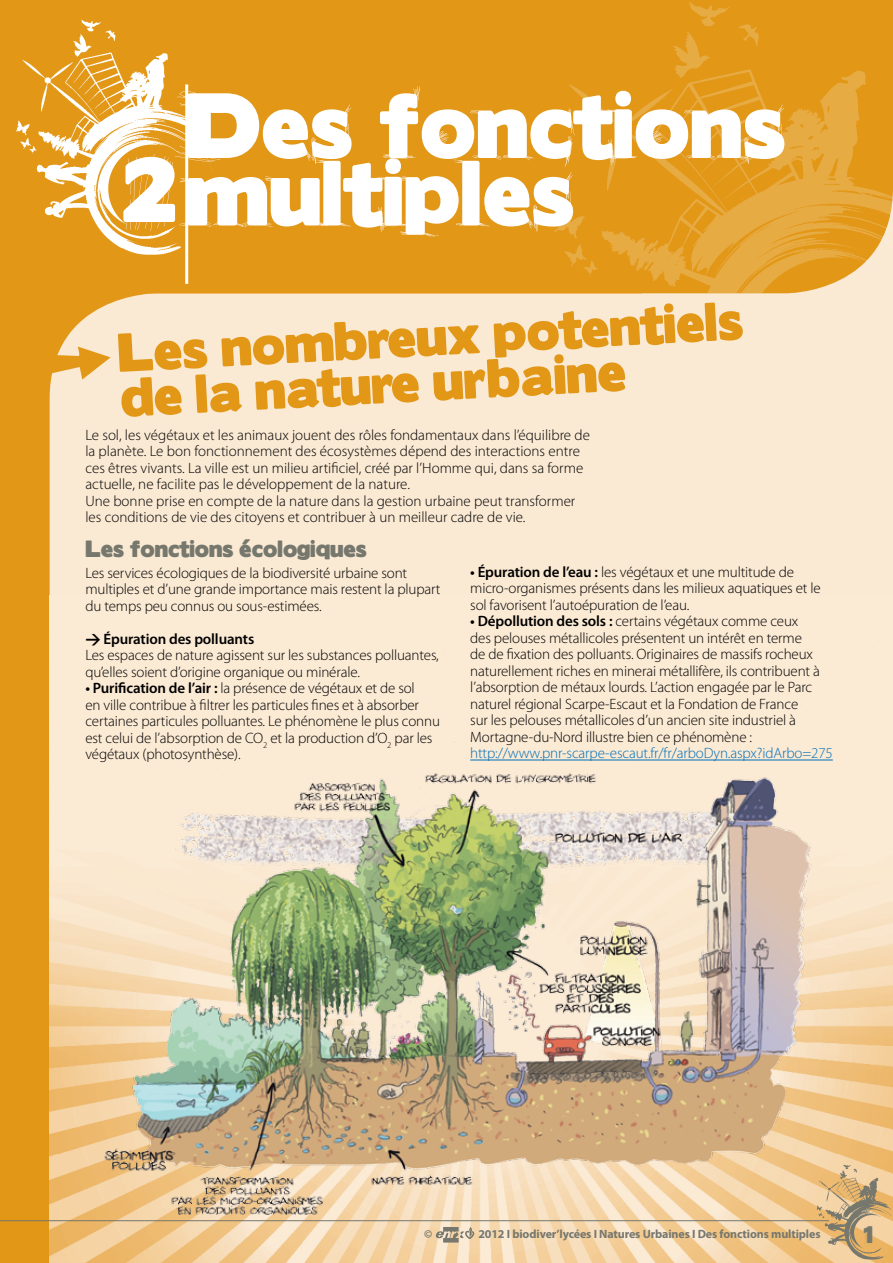
<style>
.page{position:relative;width:893px;height:1263px;background:#e29717}
.page>*{position:absolute;margin:0;border:0;box-sizing:border-box;transform-origin:0 0}
.t1{font:82.5px/67.5px "Boris Black Bloxx Dirty";color:#fff}
.t2{font:81.6px "Boris Black Bloxx Dirty";color:#fff}
.t3{font:48.75px/45px "Boris Black Bloxx";color:#e29717}
.t4{font:21.3px "Boris Black Bloxx Dirty";color:#76776d}
.t5{font:21px "Boris Black Bloxx";color:#76776d}
.t6{font:300 15px/16.5px "Myriad Pro";letter-spacing:-.01em;color:#000}
.t7{font:300 15px "Myriad Pro";letter-spacing:-.01em;color:#006fb8}
.t8{font:700 12px "Myriad Pro";letter-spacing:-.01em;color:#76776d}
.s1{font-family:"DIN";font-weight:700}
.s2{font-weight:600}
</style>
<div class="page">
<div style="left:50px;top:293px;width:843px;height:302px;background:#fae9d3"></div>
<img style="left:50px;top:595px;width:843px;height:668px">
<img style="left:817px;top:1164px;width:76px;height:95px">
<img style="left:111px;top:31px;width:101px;height:224px">
<hr style="left:0;top:1220px;width:829px;height:1px;background:#76776d">
<hr style="left:185px;top:84px;width:3px;height:200px;background:#fff">
<img style="left:554px;top:2px;width:339px;height:291px">
<svg style="left:15px;top:19px;width:96px;height:393px"></svg>
<svg style="left:436px;top:1227px;width:38px;height:15px"></svg>
<img style="left:74px;top:730px;width:764px;height:485px">
<h1 class="t1" style="left:186px;top:96px;width:602px">Des fonctions multiples</h1>
<h2 class="t2" style="left:122px;top:146px;width:57px">2</h2>
<h3 class="t3" style="left:117px;top:332px;width:628px;rotate:-3deg">Les nombreux potentiels de la nature urbaine</h3>
<p class="t6" style="left:85px;top:427px;width:506px">Le sol, les végétaux et les animaux jouent des rôles fondamentaux dans l’équilibre de la planète. Le bon fonctionnement des écosystèmes dépend des interactions entre ces êtres vivants. La ville est un milieu artificiel, créé par l’Homme qui, dans sa forme actuelle, ne facilite pas le développement de la nature.<br>Une bonne prise en compte de la nature dans la gestion urbaine peut transformer les conditions de vie des citoyens et contribuer à un meilleur cadre de vie.</p>
<h3 class="t5" style="left:85px;top:533px;width:283px">Les fonctions écologiques</h3>
<p class="t6" style="left:85px;top:565px;width:357px">Les services écologiques de la biodiversité urbaine sont multiples et d’une grande importance mais restent la plupart du temps peu connus ou sous-estimées.</p>
<p class="t6" style="left:85px;top:631px;width:355px"><span class="s1">&gt;</span> <span class="s2">Épuration des polluants<br></span>Les espaces de nature agissent sur les substances polluantes, qu’elles soient d’origine organique ou minérale.</p>
<p class="t6" style="left:85px;top:680px;width:356px"><span class="s2">• Purification de l’air :</span> la présence de végétaux et de sol<br>en ville contribue à filtrer les particules fines et à absorber certaines particules polluantes. Le phénomène le plus connu est celui de l’absorption de CO<sub>2</sub> et la production d’O<sub>2</sub> par les végétaux (photosynthèse).</p>
<p class="t6" style="left:470px;top:564px;width:352px"><span class="s2">• Épuration de l’eau :</span> les végétaux et une multitude de micro-organismes présents dans les milieux aquatiques et le sol favorisent l’autoépuration de l’eau.</p>
<p class="t6" style="left:470px;top:613px;width:351px"><span class="s2">• Dépollution des sols :</span> certains végétaux comme ceux des pelouses métallicoles présentent un intérêt en terme de de fixation des polluants. Originaires de massifs rocheux naturellement riches en minerai métallifère, ils contribuent à l’absorption de métaux lourds. L’action engagée par le Parc naturel régional Scarpe-Escaut et la Fondation de France<br>sur les pelouses métallicoles d’un ancien site industriel à Mortagne-du-Nord illustre bien ce phénomène :</p>
<p class="t7" style="left:470px;top:745px;width:364px">http://www.pnr-scarpe-escaut.fr/fr/arboDyn.aspx?idArbo=275</p>
<p class="t8" style="left:424px;top:1226px;width:10px">©</p>
<p class="t8" style="left:478px;top:1226px;width:344px">2012 I biodiver’lycées I Natures Urbaines I Des fonctions multiples</p>
<h3 class="t4" style="left:863px;top:1223px;width:11px">1</h3>
</div>
